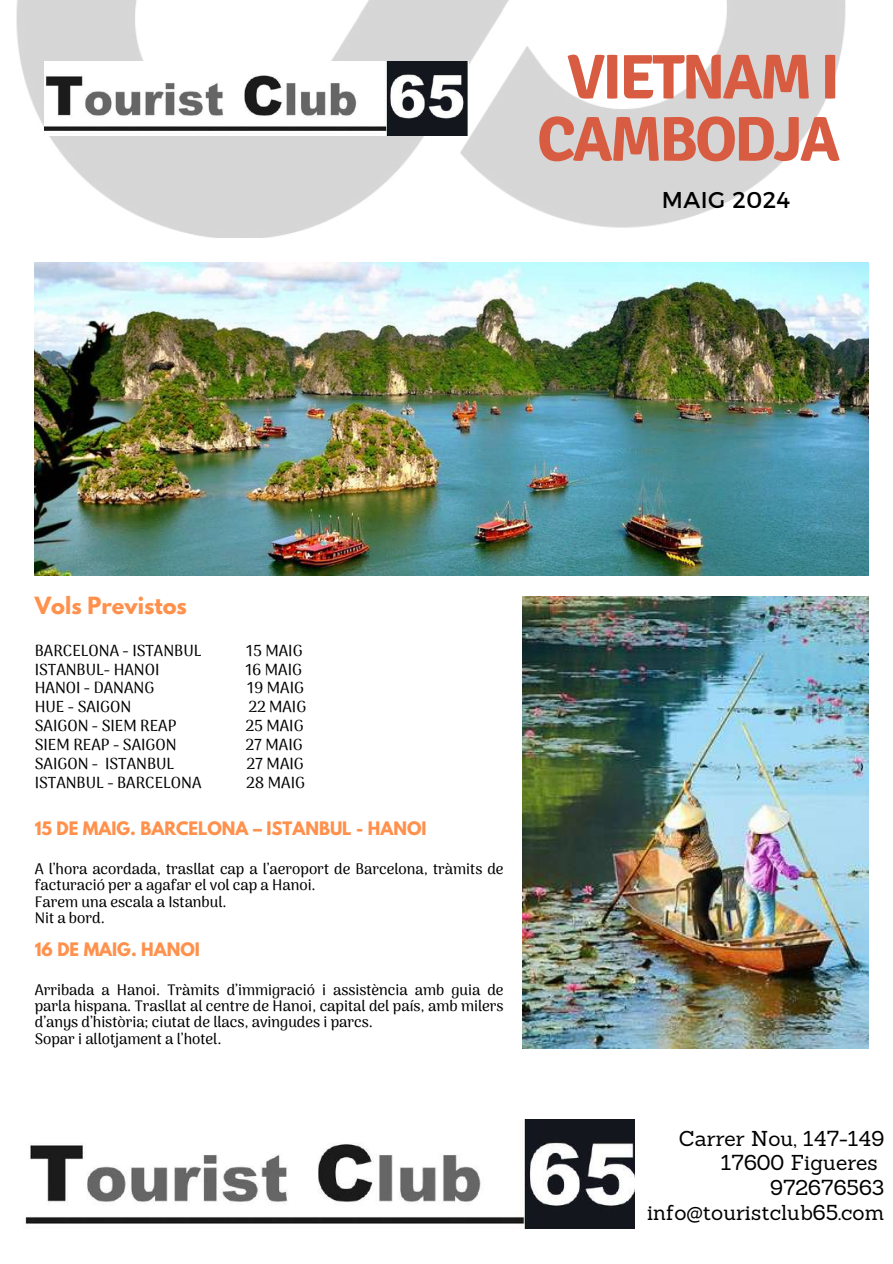
<style>
.page{position:relative;width:893px;height:1264px;background:#fff}
.page>*{position:absolute;margin:0;border:0;box-sizing:border-box;transform-origin:0 0}
.t1{font:700 63px/62.2px "Signika";letter-spacing:-.045em;color:#d85c41;text-align:center}
.t2{font:22.8px "Montserrat";letter-spacing:.025em;color:#000}
.t3{font:21px "Sanchez";color:#000}
.t4{font:700 21px "League Spartan";color:#ff914d}
.t5{font:700 16.5px "League Spartan";color:#ff914d}
.t6{font:500 15.75px "Arima Madurai";color:#000}
.t7{font:500 15px/16.5px "Arima Madurai";color:#000}
</style>
<div class="page">
<img style="left:16px;top:0;width:830px;height:238px">
<img style="left:35px;top:262px;width:833px;height:313px">
<img style="left:522px;top:597px;width:346px;height:451px">
<img style="left:44px;top:61px;width:425px;height:74px">
<img style="left:25px;top:1119px;width:609px;height:109px">
<h1 class="t1" style="left:537px;top:47px;width:304px">VIETNAM I<br>CAMBODJA</h1>
<h2 class="t2" style="left:661px;top:185px;width:130px">MAIG 2024</h2>
<h3 class="t4" style="left:35px;top:595px;width:154px">Vols Previstos</h3>
<p class="t6" style="left:35px;top:641px;width:168px">BARCELONA - ISTANBUL</p>
<p class="t6" style="left:246px;top:641px;width:58px">15 MAIG</p>
<p class="t6" style="left:35px;top:660px;width:126px">ISTANBUL- HANOI</p>
<p class="t6" style="left:245px;top:660px;width:58px">16 MAIG</p>
<p class="t6" style="left:35px;top:679px;width:121px">HANOI - DANANG</p>
<p class="t6" style="left:247px;top:679px;width:58px">19 MAIG</p>
<p class="t6" style="left:35px;top:697px;width:98px">HUE - SAIGON</p>
<p class="t6" style="left:248px;top:697px;width:59px">22 MAIG</p>
<p class="t6" style="left:35px;top:716px;width:143px">SAIGON - SIEM REAP</p>
<p class="t6" style="left:245px;top:716px;width:60px">25 MAIG</p>
<p class="t6" style="left:35px;top:735px;width:143px">SIEM REAP - SAIGON</p>
<p class="t6" style="left:245px;top:735px;width:59px">27 MAIG</p>
<p class="t6" style="left:35px;top:754px;width:141px">SAIGON - ISTANBUL</p>
<p class="t6" style="left:246px;top:754px;width:59px">27 MAIG</p>
<p class="t6" style="left:35px;top:773px;width:168px">ISTANBUL - BARCELONA</p>
<p class="t6" style="left:246px;top:773px;width:60px">28 MAIG</p>
<p class="t5" style="left:35px;top:820px;width:393px">15 DE MAIG. BARCELONA – ISTANBUL - HANOI</p>
<p class="t7" style="left:35px;top:860px;width:470px">A l’hora acordada, trasllat cap a l’aeroport de Barcelona, tràmits de facturació per a agafar el vol cap a Hanoi.<br>Farem una escala a Istanbul.<br>Nit a bord.</p>
<p class="t5" style="left:35px;top:940px;width:167px">16 DE MAIG. HANOI</p>
<p class="t7" style="left:35px;top:981px;width:470px">Arribada a Hanoi. Tràmits d’immigració i assistència amb guia de parla hispana. Trasllat al centre de Hanoi, capital del país, amb milers d’anys d’història; ciutat de llacs, avingudes i parcs.<br>Sopar i allotjament a l’hotel.</p>
<h3 class="t3" style="left:679px;top:1124px;width:207px">Carrer Nou, 147-149</h3>
<h3 class="t3" style="left:720px;top:1149px;width:158px">17600 Figueres</h3>
<h3 class="t3" style="left:770px;top:1174px;width:115px">972676563</h3>
<h3 class="t3" style="left:647px;top:1198px;width:239px">info@touristclub65.com</h3>
</div>
